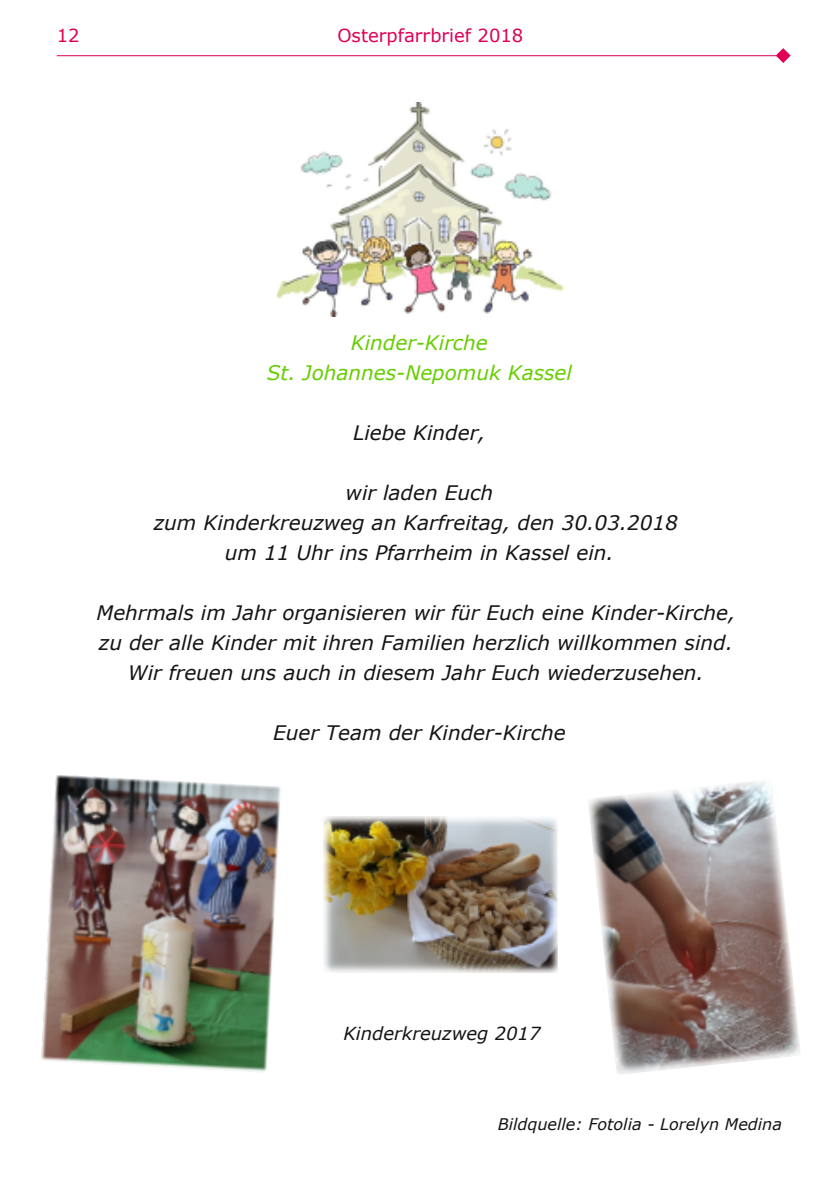
<style>
.page{position:relative;width:840px;height:1191px;background:#fff}
.page>*{position:absolute;margin:0;border:0;box-sizing:border-box;transform-origin:0 0}
.t1{font:italic 20px/30px "Verdana";color:#161413;text-align:center}
.t2{font:italic 20px/30px "Verdana";color:#66cd00;text-align:center}
.t3{font:18px "Verdana";color:#df0055}
.t4{font:italic 18px "Verdana";color:#161413}
.t5{font:italic 16px "Verdana";color:#161413}
</style>
<div class="page">
<hr style="left:57px;top:55px;width:725px;height:1px;background:#df0055">
<svg style="left:774px;top:48px;width:17px;height:15px"></svg>
<img style="left:277px;top:102px;width:285px;height:214px">
<img style="left:323px;top:816px;width:234px;height:156px">
<img style="left:589px;top:781px;width:211px;height:293px">
<img style="left:41px;top:775px;width:240px;height:297px">
<p class="t3" style="left:57px;top:24px;width:24px">12</p>
<p class="t3" style="left:337px;top:24px;width:187px">Osterpfarrbrief 2018</p>
<p class="t2" style="left:266px;top:327px;width:306px">Kinder-Kirche<br>St. Johannes-Nepomuk Kassel</p>
<p class="t1" style="left:353px;top:417px;width:134px">Liebe Kinder,</p>
<p class="t1" style="left:154px;top:477px;width:525px">wir laden Euch<br>zum Kinderkreuzweg an Karfreitag, den 30.03.2018 um 11 Uhr ins Pfarrheim in Kassel ein.</p>
<p class="t1" style="left:96px;top:597px;width:640px">Mehrmals im Jahr organisieren wir für Euch eine Kinder-Kirche, zu der alle Kinder mit ihren Familien herzlich willkommen sind.<br>Wir freuen uns auch in diesem Jahr Euch wiederzusehen.</p>
<p class="t1" style="left:273px;top:717px;width:294px">Euer Team der Kinder-Kirche</p>
<p class="t4" style="left:343px;top:1022px;width:198px">Kinderkreuzweg 2017</p>
<p class="t5" style="left:497px;top:1114px;width:286px">Bildquelle: Fotolia - Lorelyn Medina</p>
</div>
